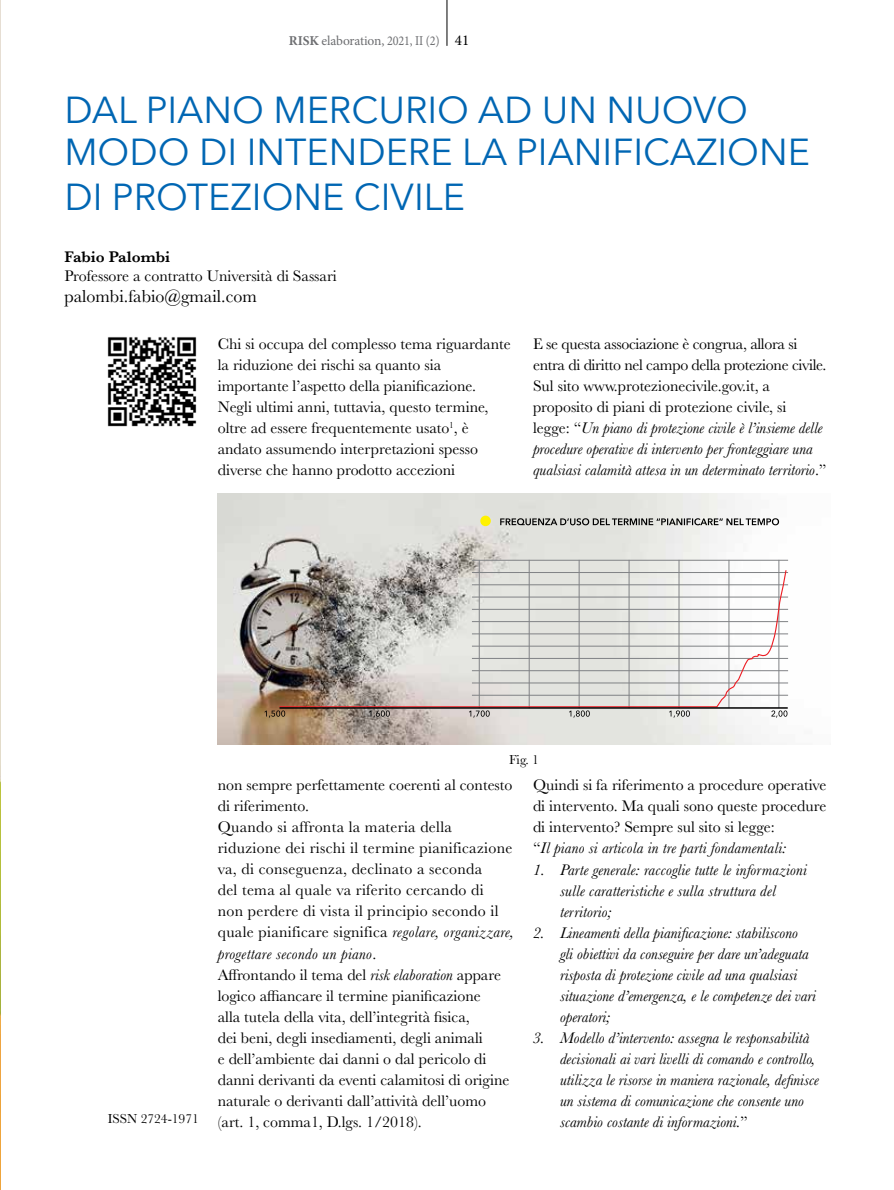
<style>
.page{position:relative;width:894px;height:1190px;background:#fff}
.page>*{position:absolute;margin:0;border:0;box-sizing:border-box;transform-origin:0 0}
.t1{font:37.5px/43.5px "Avenir Next";color:#0066b3}
.t2{font:18px "Baskerville";color:#000}
.t3{font:15.9px/21px "Baskerville";color:#000}
.t4{font:italic 15.9px/21px "Baskerville";color:#000}
.t5{font:15.9px/21px "Baskerville";letter-spacing:-.02em;color:#000}
.t6{font:15px "Minion Pro";color:#000}
.t7{font:13.5px "Minion Pro";letter-spacing:-.01em;color:#6d6e71}
.t8{font:13.5px "Baskerville";color:#000}
.s1{font-weight:700}
.s2{font-weight:600}
.s3{font-style:italic}
.s4{font-style:normal}
</style>
<div class="page">
<hr style="left:446px;top:0;width:1px;height:46px;background:#000">
<img style="left:0;top:0;width:1px;height:1189px">
<img style="left:218px;top:493px;width:571px;height:251px">
<svg style="left:500px;top:518px;width:279px;height:7px;background:#8f8f8d"></svg>
<div style="left:480px;top:515px;width:11px;height:11px;background:#fff200;border-radius:50%"></div>
<hr style="left:472px;top:572px;width:316px;height:1px;background:#808285">
<hr style="left:472px;top:584px;width:316px;height:1px;background:#808285">
<hr style="left:472px;top:596px;width:316px;height:1px;background:#808285">
<hr style="left:472px;top:609px;width:316px;height:1px;background:#808285">
<hr style="left:472px;top:621px;width:316px;height:1px;background:#808285">
<hr style="left:472px;top:633px;width:316px;height:1px;background:#808285">
<hr style="left:472px;top:645px;width:316px;height:1px;background:#808285">
<hr style="left:472px;top:658px;width:316px;height:1px;background:#808285">
<hr style="left:472px;top:670px;width:316px;height:1px;background:#808285">
<hr style="left:472px;top:682px;width:316px;height:1px;background:#808285">
<hr style="left:472px;top:695px;width:316px;height:1px;background:#808285">
<hr style="left:472px;top:560px;width:316px;height:1px;background:#808285">
<svg style="left:264px;top:710px;width:21px;height:7px"></svg>
<svg style="left:369px;top:710px;width:21px;height:7px"></svg>
<svg style="left:469px;top:710px;width:20px;height:7px"></svg>
<svg style="left:569px;top:710px;width:21px;height:7px"></svg>
<svg style="left:669px;top:710px;width:21px;height:7px"></svg>
<svg style="left:771px;top:710px;width:16px;height:7px"></svg>
<hr style="left:479px;top:560px;width:1px;height:148px;background:#808285">
<hr style="left:529px;top:560px;width:1px;height:148px;background:#808285">
<hr style="left:579px;top:560px;width:1px;height:148px;background:#808285">
<hr style="left:629px;top:560px;width:1px;height:148px;background:#808285">
<hr style="left:678px;top:560px;width:1px;height:148px;background:#808285">
<hr style="left:778px;top:560px;width:1px;height:148px;background:#808285">
<hr style="left:728px;top:560px;width:1px;height:148px;background:#808285">
<svg style="left:278px;top:569px;width:509px;height:138px"></svg>
<hr style="left:279px;top:707px;width:508px;height:1px;background:#000">
<img style="left:107px;top:337px;width:90px;height:90px">
<p class="t7" style="left:289px;top:32px;width:153px"><span class="s1">RISK</span> elaboration, 2021, II (2)</p>
<p class="t6" style="left:455px;top:31px;width:16px">41</p>
<p class="t1" style="left:64px;top:87px;width:747px">DAL PIANO MERCURIO AD UN NUOVO<br>MODO DI INTENDERE LA PIANIFICAZIONE<br>DI PROTEZIONE CIVILE</p>
<p class="t3" style="left:64px;top:247px;width:274px;line-height:19px"><span class="s2">Fabio Palombi<br></span>Professore a contratto Università di Sassari</p>
<p class="t2" style="left:64px;top:285px;width:194px">palombi.fabio@gmail.com</p>
<p class="t3" style="left:218px;top:333px;width:294px">Chi si occupa del complesso tema riguardante la riduzione dei rischi sa quanto sia importante l’aspetto della pianificazione.<br>Negli ultimi anni, tuttavia, questo termine, oltre ad essere frequentemente usato<sup>1</sup>, è andato assumendo interpretazioni spesso diverse che hanno prodotto accezioni</p>
<p class="t5" style="left:533px;top:333px;width:295px">E se questa associazione è congrua, allora si entra di diritto nel campo della protezione civile.<br>Sul sito www.protezionecivile.gov.it, a proposito di piani di protezione civile, si legge: “<span class="s3">Un piano di protezione civile è l’insieme delle procedure operative di intervento per fronteggiare una qualsiasi calamità attesa in un determinato territorio</span>.”</p>
<p class="t8" style="left:108px;top:1110px;width:93px">ISSN 2724-1971</p>
<p class="t8" style="left:509px;top:750px;width:31px">Fig. 1</p>
<p class="t3" style="left:218px;top:774px;width:298px">non sempre perfettamente coerenti al contesto di riferimento.<br>Quando si affronta la materia della riduzione dei rischi il termine pianificazione va, di conseguenza, declinato a seconda<br>del tema al quale va riferito cercando di<br>non perdere di vista il principio secondo il quale pianificare significa <span class="s3">regolare, organizzare, progettare secondo un piano</span>.<br>Affrontando il tema del <span class="s3">risk elaboration</span> appare logico affiancare il termine pianificazione<br>alla tutela della vita, dell’integrità fisica,<br>dei beni, degli insediamenti, degli animali<br>e dell’ambiente dai danni o dal pericolo di danni derivanti da eventi calamitosi di origine naturale o derivanti dall’attività dell’uomo (art. 1, comma1, D.lgs. 1/2018).</p>
<p class="t3" style="left:533px;top:774px;width:295px">Quindi si fa riferimento a procedure operative di intervento. Ma quali sono queste procedure di intervento? Sempre sul sito si legge:<br>“<span class="s3">Il piano si articola in tre parti fondamentali:</span></p>
<p class="t4" style="left:560px;top:858px;width:248px;text-indent:-27px">1. Parte generale: raccoglie tutte le informazioni sulle caratteristiche e sulla struttura del territorio;</p>
<p class="t4" style="left:560px;top:921px;width:257px;text-indent:-27px">2. Lineamenti della pianificazione: stabiliscono<br>gli obiettivi da conseguire per dare un’adeguata risposta di protezione civile ad una qualsiasi situazione d’emergenza, e le competenze dei vari operatori;</p>
<p class="t4" style="left:560px;top:1026px;width:260px;text-indent:-27px">3. Modello d’intervento: assegna le responsabilità decisionali ai vari livelli di comando e controllo, utilizza le risorse in maniera razionale, definisce un sistema di comunicazione che consente uno scambio costante di informazioni.<span class="s4">”</span></p>
</div>
